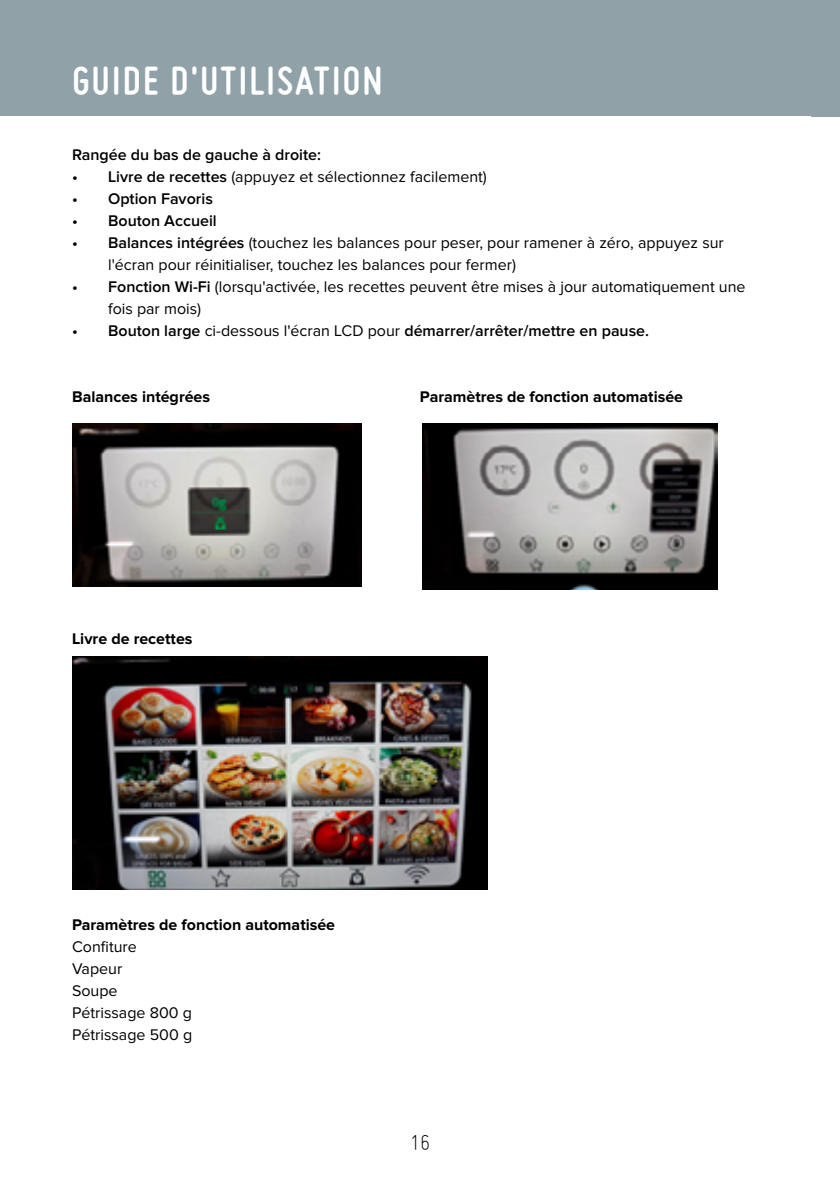
<style>
.page{position:relative;width:840px;height:1191px;background:#fff}
.page>*{position:absolute;margin:0;border:0;box-sizing:border-box;transform-origin:0 0}
.t1{font:700 42px "Miso";letter-spacing:.055em;color:#fff}
.t2{font:300 24px "Miso";color:#000}
.t3{font:16px/22px "Proxima Nova";color:#000}
.t4{font:600 16px "Proxima Nova";color:#000}
.t5{font:700 16px "Proxima Nova";color:#000}
.s1{font-weight:600}
.s2{font-weight:400}
</style>
<div class="page">
<div style="left:0;top:0;width:839px;height:116px;background:#90a2a8"></div>
<img style="left:72px;top:424px;width:289px;height:162px">
<img style="left:422px;top:424px;width:295px;height:165px">
<img style="left:72px;top:656px;width:415px;height:233px">
<h1 class="t1" style="left:72px;top:57px;width:311px">GUIDE D'UTILISATION</h1>
<p class="t4" style="left:72px;top:147px;width:250px">Rangée du bas de gauche à droite:</p>
<p class="t3" style="left:72px;top:166px;width:416px"><span class="s1">• Livre de recettes</span> (appuyez et sélectionnez facilement)</p>
<p class="t4" style="left:72px;top:191px;width:142px">• Option Favoris</p>
<p class="t4" style="left:72px;top:213px;width:146px">• Bouton Accueil</p>
<p class="t3" style="left:108px;top:232px;width:617px;text-indent:-36px"><span class="s1">• Balances intégrées</span> (touchez les balances pour peser, pour ramener à zéro, appuyez sur l'écran pour réinitialiser, touchez les balances pour fermer)</p>
<p class="t3" style="left:108px;top:276px;width:638px;text-indent:-36px"><span class="s1">• Fonction Wi-Fi</span> (lorsqu'activée, les recettes peuvent être mises à jour automatiquement une fois par mois)</p>
<p class="t4" style="left:72px;top:323px;width:578px">• Bouton large <span class="s2">ci-dessous l'écran LCD pour</span> démarrer/arrêter/mettre en pause.</p>
<p class="t5" style="left:72px;top:388px;width:139px">Balances intégrées</p>
<p class="t5" style="left:420px;top:388px;width:264px">Paramètres de fonction automatisée</p>
<p class="t5" style="left:72px;top:630px;width:122px">Livre de recettes</p>
<p class="t5" style="left:72px;top:916px;width:264px">Paramètres de fonction automatisée</p>
<p class="t3" style="left:72px;top:936px;width:122px">Confiture<br>Vapeur<br>Soupe<br>Pétrissage 800 g<br>Pétrissage 500 g</p>
<h2 class="t2" style="left:410px;top:1129px;width:21px">16</h2>
</div>
